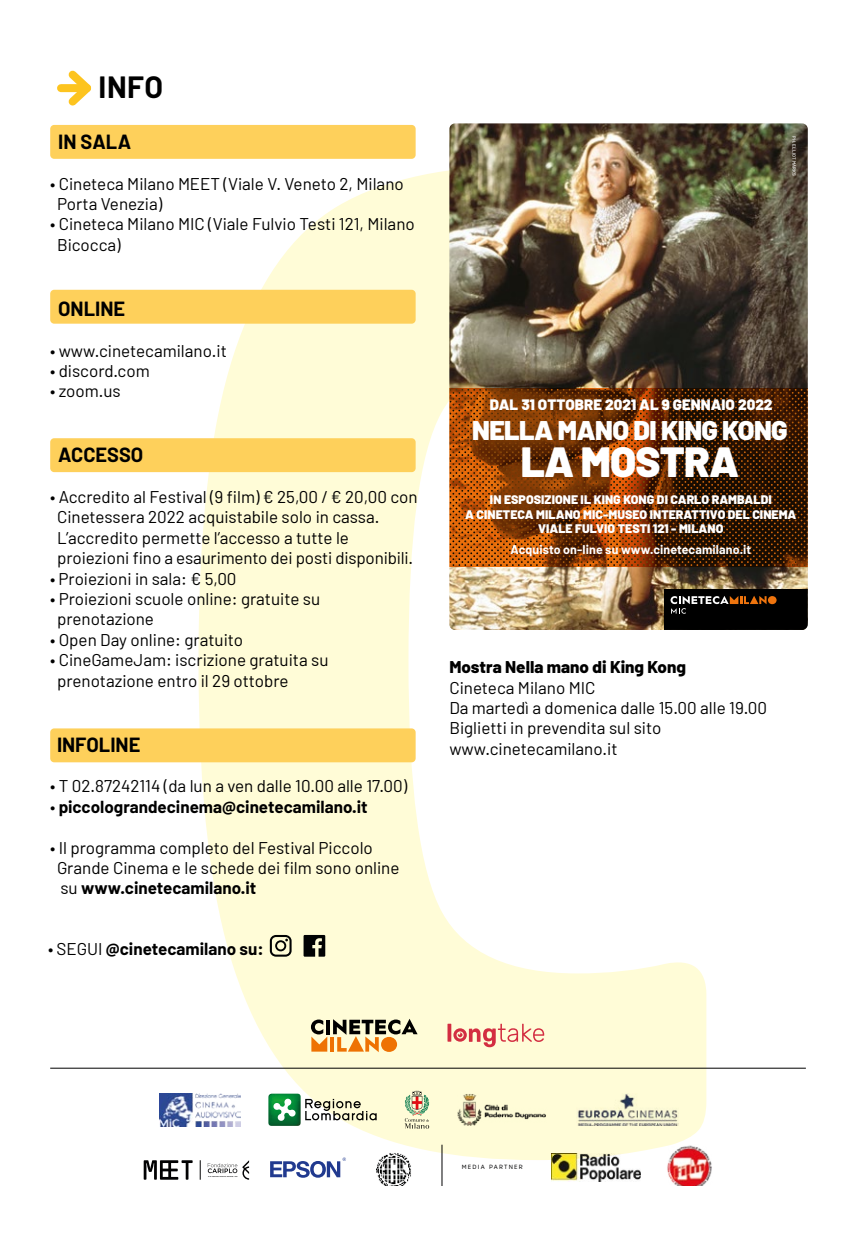
<style>
.page{position:relative;width:851px;height:1248px;background:#fff}
.page>*{position:absolute;margin:0;border:0;box-sizing:border-box;transform-origin:0 0}
.t1{font:900 42.2px "Barlow";letter-spacing:-.02em;color:#fff}
.t2{font:700 30px "Barlow";color:#000}
.t3{font:900 27px "Barlow";letter-spacing:-.02em;color:#fff}
.t4{font:700 20px "Barlow";color:#000}
.t5{font:17px/20.4px "Barlow";color:#000}
.t6{font:700 17px "Barlow";color:#000}
.t7{font:800 17px "Barlow";color:#000}
.t8{font:900 15px "Barlow";color:#fff}
.t9{font:900 12.4px/14.4px "Barlow";letter-spacing:.005em;color:#fff;text-align:center}
.t10{font:700 12.4px "Barlow";letter-spacing:.01em;color:#fff}
.t11{font:6px "Amsi Pro";letter-spacing:.2em;color:#020203}
.t12{font:500 4.6px "Barlow";letter-spacing:.035em;color:#fff}
.s1{font-weight:400}
.s2{font-weight:700}
</style>
<div class="page">
<svg style="left:198px;top:170px;width:508px;height:989px;fill:#fffcd7"></svg>
<div style="left:50px;top:125px;width:365px;height:34px;background:#fed05b;border-radius:4px"></div>
<div style="left:50px;top:290px;width:365px;height:33px;background:#fed05b;border-radius:4px"></div>
<div style="left:50px;top:438px;width:365px;height:34px;background:#fed05b;border-radius:4px"></div>
<div style="left:50px;top:728px;width:365px;height:34px;background:#fed05b;border-radius:4px"></div>
<hr style="left:326px;top:1019px;width:4px;height:15px;background:#000">
<svg style="left:311px;top:1019px;width:16px;height:32px"></svg>
<hr style="left:330px;top:1037px;width:4px;height:14px;background:#ee7203">
<svg style="left:333px;top:1018px;width:84px;height:34px"></svg>
<svg style="left:61px;top:70px;width:30px;height:36px"></svg>
<img style="left:160px;top:1093px;width:80px;height:33px">
<svg style="left:268px;top:1093px;width:108px;height:32px"></svg>
<img style="left:457px;top:1093px;width:90px;height:32px">
<img style="left:576px;top:1093px;width:102px;height:32px">
<svg style="left:404px;top:1090px;width:25px;height:38px"></svg>
<svg style="left:144px;top:1160px;width:49px;height:19px"></svg>
<svg style="left:208px;top:1160px;width:41px;height:19px"></svg>
<svg style="left:200px;top:1160px;width:1px;height:19px"></svg>
<img style="left:552px;top:1153px;width:88px;height:28px">
<img style="left:666px;top:1144px;width:46px;height:41px">
<hr style="left:441px;top:1144px;width:1px;height:41px;background:#020203">
<svg style="left:270px;top:1157px;width:76px;height:20px"></svg>
<img style="left:376px;top:1152px;width:35px;height:33px">
<img style="left:449px;top:123px;width:358px;height:507px">
<svg style="left:449px;top:388px;width:358px;height:178px"></svg>
<div style="left:664px;top:589px;width:143px;height:41px;background:#000"></div>
<svg style="left:670px;top:596px;width:106px;height:17px"></svg>
<svg style="left:447px;top:1023px;width:97px;height:24px"></svg>
<hr style="left:50px;top:1067px;width:755px;height:1px;background:#000">
<svg style="left:270px;top:934px;width:21px;height:22px"></svg>
<svg style="left:303px;top:934px;width:22px;height:22px"></svg>
<h2 class="t2" style="left:99px;top:68px;width:66px">INFO</h2>
<p class="t4" style="left:58px;top:129px;width:74px">IN SALA</p>
<p class="t5" style="left:57px;top:173px;width:348px;text-indent:-7px">• Cineteca Milano MEET (Viale V. Veneto 2, Milano<br>Porta Venezia)</p>
<p class="t5" style="left:57px;top:214px;width:359px;text-indent:-7px">• Cineteca Milano MIC (Viale Fulvio Testi 121, Milano<br>Bicocca)</p>
<p class="t4" style="left:58px;top:296px;width:68px">ONLINE</p>
<p class="t5" style="left:50px;top:340px;width:178px">• www.cinetecamilano.it</p>
<p class="t5" style="left:50px;top:360px;width:101px">• discord.com</p>
<p class="t5" style="left:50px;top:380px;width:72px">• zoom.us</p>
<p class="t4" style="left:58px;top:442px;width:87px">ACCESSO</p>
<p class="t5" style="left:57px;top:486px;width:362px;text-indent:-7px">• Accredito al Festival (9 film) € 25,00 / € 20,00 con Cinetessera 2022 acquistabile solo in cassa.<br>L’accredito permette l’accesso a tutte le proiezioni fino a esaurimento dei posti disponibili.</p>
<p class="t5" style="left:50px;top:568px;width:188px">• Proiezioni in sala: € 5,00</p>
<p class="t5" style="left:57px;top:588px;width:264px;text-indent:-7px">• Proiezioni scuole online: gratuite su prenotazione</p>
<p class="t5" style="left:50px;top:629px;width:194px">• Open Day online: gratuito</p>
<p class="t5" style="left:57px;top:649px;width:273px;text-indent:-7px">• CineGameJam: iscrizione gratuita su prenotazione entro il 29 ottobre</p>
<p class="t4" style="left:57px;top:731px;width:85px">INFOLINE</p>
<p class="t5" style="left:50px;top:775px;width:358px">• T 02.87242114 (da lun a ven dalle 10.00 alle 17.00)</p>
<p class="t6" style="left:50px;top:796px;width:319px"><span class="s1">•</span> piccolograndecinema@cinetecamilano.it</p>
<p class="t5" style="left:57px;top:836px;width:344px;text-indent:-7px">• Il programma completo del Festival Piccolo<br>Grande Cinema e le schede dei film sono online su <span class="s2">www.cinetecamilano.it</span></p>
<p class="t6" style="left:48px;top:938px;width:217px"><span class="s1">• SEGUI</span> @cinetecamilano su:</p>
<p class="t12" style="left:796px;top:136px;width:42px;rotate:90deg">PH. ELLIOT MARKS</p>
<p class="t8" style="left:490px;top:395px;width:284px">DAL 31 OTTOBRE 2021 AL 9 GENNAIO 2022</p>
<h3 class="t3" style="left:472px;top:413px;width:317px">NELLA MANO DI KING KONG</h3>
<h1 class="t1" style="left:520px;top:435px;width:220px">LA MOSTRA</h1>
<p class="t9" style="left:465px;top:492px;width:333px">IN ESPOSIZIONE IL KING KONG DI CARLO RAMBALDI<br>A CINETECA MILANO MIC-MUSEO INTERATTIVO DEL CINEMA<br>VIALE FULVIO TESTI 121 - MILANO</p>
<p class="t10" style="left:510px;top:541px;width:242px">Acquisto on-line su www.cinetecamilano.it</p>
<p class="t7" style="left:449px;top:656px;width:238px">Mostra Nella mano di King Kong</p>
<p class="t5" style="left:449px;top:676px;width:319px">Cineteca Milano MIC<br>Da martedì a domenica dalle 15.00 alle 19.00<br>Biglietti in prevendita sul sito www.cinetecamilano.it</p>
<p class="t11" style="left:461px;top:1162px;width:63px">MEDIA PARTNER</p>
</div>
